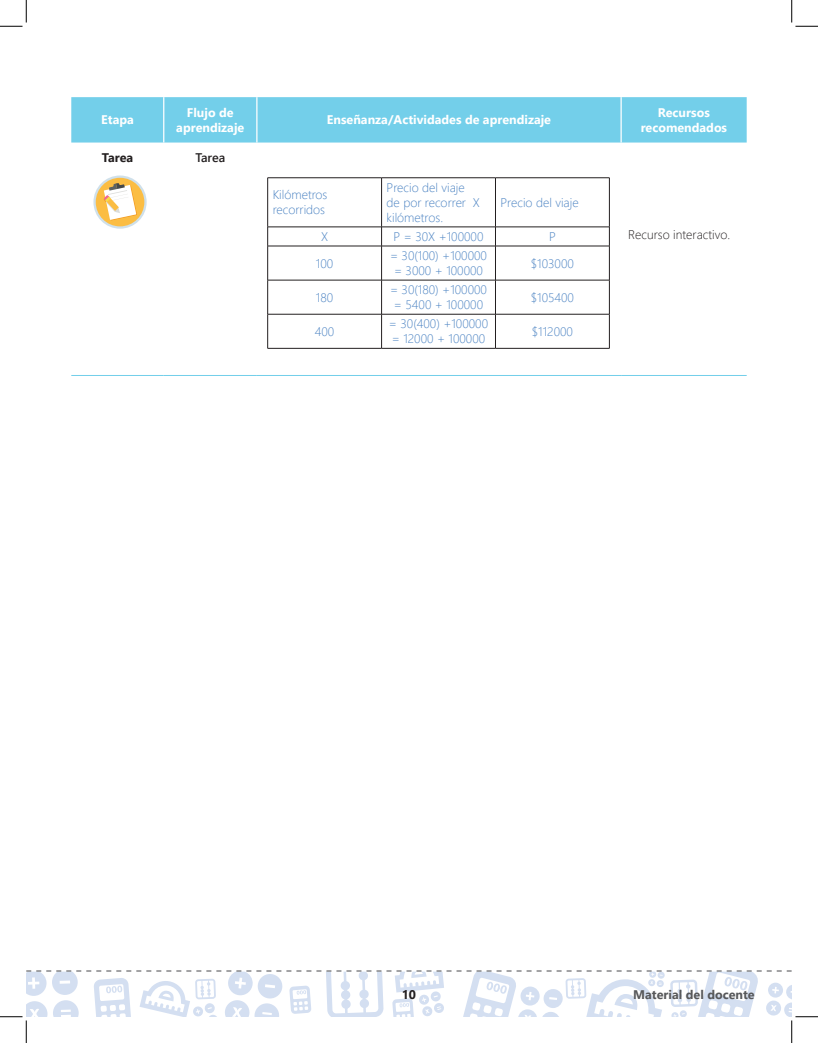
<style>
.page{position:relative;width:818px;height:1043px;background:#fff}
.page>*{position:absolute;margin:0;border:0;box-sizing:border-box;transform-origin:0 0}
.t1{font:300 12.5px/15px "Segoe UI";color:#4a82c2}
.Tex_gen{font:700 12.5px/15px "Segoe UI";color:#fff;text-align:center}
.Tex_gen-2{font:300 12.5px "Segoe UI";color:#231f20}
.t2{font:700 12.5px "Segoe UI";color:#57585a}
.Tex_gen-3{font:700 12.5px "Segoe UI";color:#231f20}
.Tex_gen-4{font:600 12.5px "Segoe UI";letter-spacing:-.005em;color:#231f20}
</style>
<div class="page">
<div style="left:71px;top:97px;width:675px;height:45px;background:#73cfea"></div>
<hr style="left:163px;top:97px;width:1px;height:45px;background:#fff">
<hr style="left:256px;top:97px;width:1px;height:45px;background:#fff">
<hr style="left:620px;top:97px;width:1px;height:45px;background:#fff">
<hr style="left:71px;top:375px;width:93px;height:1px;background:#73cfea">
<hr style="left:164px;top:375px;width:93px;height:1px;background:#73cfea">
<hr style="left:257px;top:375px;width:364px;height:1px;background:#73cfea">
<hr style="left:621px;top:375px;width:125px;height:1px;background:#73cfea">
<hr style="left:267px;top:177px;width:114px;height:1px;background:#231f20">
<hr style="left:267px;top:178px;width:1px;height:49px;background:#231f20">
<hr style="left:381px;top:177px;width:114px;height:1px;background:#231f20">
<hr style="left:381px;top:178px;width:1px;height:49px;background:#231f20">
<hr style="left:495px;top:177px;width:114px;height:1px;background:#231f20">
<hr style="left:495px;top:178px;width:1px;height:49px;background:#231f20">
<hr style="left:609px;top:178px;width:1px;height:49px;background:#231f20">
<hr style="left:267px;top:227px;width:114px;height:1px;background:#231f20">
<svg style="left:267px;top:227px;width:1px;height:19px"></svg>
<hr style="left:381px;top:227px;width:114px;height:1px;background:#231f20">
<svg style="left:381px;top:227px;width:1px;height:19px"></svg>
<hr style="left:495px;top:227px;width:114px;height:1px;background:#231f20">
<svg style="left:495px;top:228px;width:1px;height:18px"></svg>
<svg style="left:609px;top:227px;width:1px;height:19px"></svg>
<hr style="left:267px;top:246px;width:114px;height:1px;background:#231f20">
<hr style="left:267px;top:246px;width:1px;height:34px;background:#231f20">
<hr style="left:381px;top:246px;width:114px;height:1px;background:#231f20">
<hr style="left:381px;top:246px;width:1px;height:34px;background:#231f20">
<hr style="left:495px;top:246px;width:114px;height:1px;background:#231f20">
<hr style="left:495px;top:246px;width:1px;height:34px;background:#231f20">
<hr style="left:609px;top:246px;width:1px;height:34px;background:#231f20">
<hr style="left:267px;top:280px;width:114px;height:1px;background:#231f20">
<hr style="left:267px;top:280px;width:1px;height:34px;background:#231f20">
<hr style="left:381px;top:280px;width:114px;height:1px;background:#231f20">
<hr style="left:381px;top:280px;width:1px;height:34px;background:#231f20">
<hr style="left:495px;top:280px;width:114px;height:1px;background:#231f20">
<hr style="left:495px;top:280px;width:1px;height:34px;background:#231f20">
<hr style="left:609px;top:280px;width:1px;height:34px;background:#231f20">
<hr style="left:267px;top:314px;width:114px;height:1px;background:#231f20">
<hr style="left:267px;top:314px;width:1px;height:34px;background:#231f20">
<hr style="left:381px;top:314px;width:114px;height:1px;background:#231f20">
<hr style="left:381px;top:314px;width:1px;height:34px;background:#231f20">
<hr style="left:495px;top:314px;width:114px;height:1px;background:#231f20">
<hr style="left:495px;top:314px;width:1px;height:34px;background:#231f20">
<hr style="left:609px;top:314px;width:1px;height:34px;background:#231f20">
<hr style="left:267px;top:348px;width:114px;height:1px;background:#231f20">
<hr style="left:381px;top:348px;width:114px;height:1px;background:#231f20">
<hr style="left:495px;top:348px;width:114px;height:1px;background:#231f20">
<svg style="left:93px;top:175px;width:54px;height:54px"></svg>
<div style="left:96px;top:178px;width:48px;height:48px;background:#fbbd43;border-radius:50%"></div>
<svg style="left:104px;top:183px;width:33px;height:37px"></svg>
<svg style="left:0;top:0;width:27px;height:27px"></svg>
<svg style="left:791px;top:0;width:27px;height:27px"></svg>
<svg style="left:0;top:970px;width:818px;height:72px"></svg>
<p class="Tex_gen" style="left:101px;top:112px;width:34px">Etapa</p>
<p class="Tex_gen" style="left:176px;top:105px;width:70px">Flujo de aprendizaje</p>
<p class="Tex_gen" style="left:327px;top:112px;width:226px">Enseñanza/Actividades de aprendizaje</p>
<p class="Tex_gen" style="left:640px;top:105px;width:88px">Recursos recomendados</p>
<p class="Tex_gen-3" style="left:102px;top:147px;width:33px">Tarea</p>
<p class="Tex_gen-4" style="left:195px;top:147px;width:31px">Tarea</p>
<p class="t1" style="left:273px;top:187px;width:56px">Kilómetros recorridos</p>
<p class="t1" style="left:386px;top:179px;width:95px">Precio del viaje de por recorrer X kilómetros.</p>
<p class="t1" style="left:500px;top:194px;width:80px">Precio del viaje</p>
<p class="t1" style="left:321px;top:228px;width:9px">X</p>
<p class="t1" style="left:393px;top:228px;width:91px">P = 30X +100000</p>
<p class="t1" style="left:549px;top:228px;width:8px">P</p>
<p class="t1" style="left:316px;top:255px;width:19px">100</p>
<p class="t1" style="left:390px;top:247px;width:98px;text-align:center">= 30(100) +100000 = 3000 + 100000</p>
<p class="t1" style="left:531px;top:255px;width:45px">$103000</p>
<p class="t1" style="left:316px;top:289px;width:19px">180</p>
<p class="t1" style="left:390px;top:282px;width:98px;text-align:center">= 30(180) +100000 = 5400 + 100000</p>
<p class="t1" style="left:530px;top:289px;width:45px">$105400</p>
<p class="t1" style="left:315px;top:323px;width:21px">400</p>
<p class="t1" style="left:389px;top:316px;width:101px">= 30(400) +100000 = 12000 + 100000</p>
<p class="t1" style="left:532px;top:323px;width:43px">$112000</p>
<p class="Tex_gen-2" style="left:628px;top:224px;width:103px">Recurso interactivo.</p>
<p class="Tex_gen-3" style="left:402px;top:984px;width:16px">10</p>
<p class="t2" style="left:633px;top:984px;width:123px">Material del docente</p>
</div>
